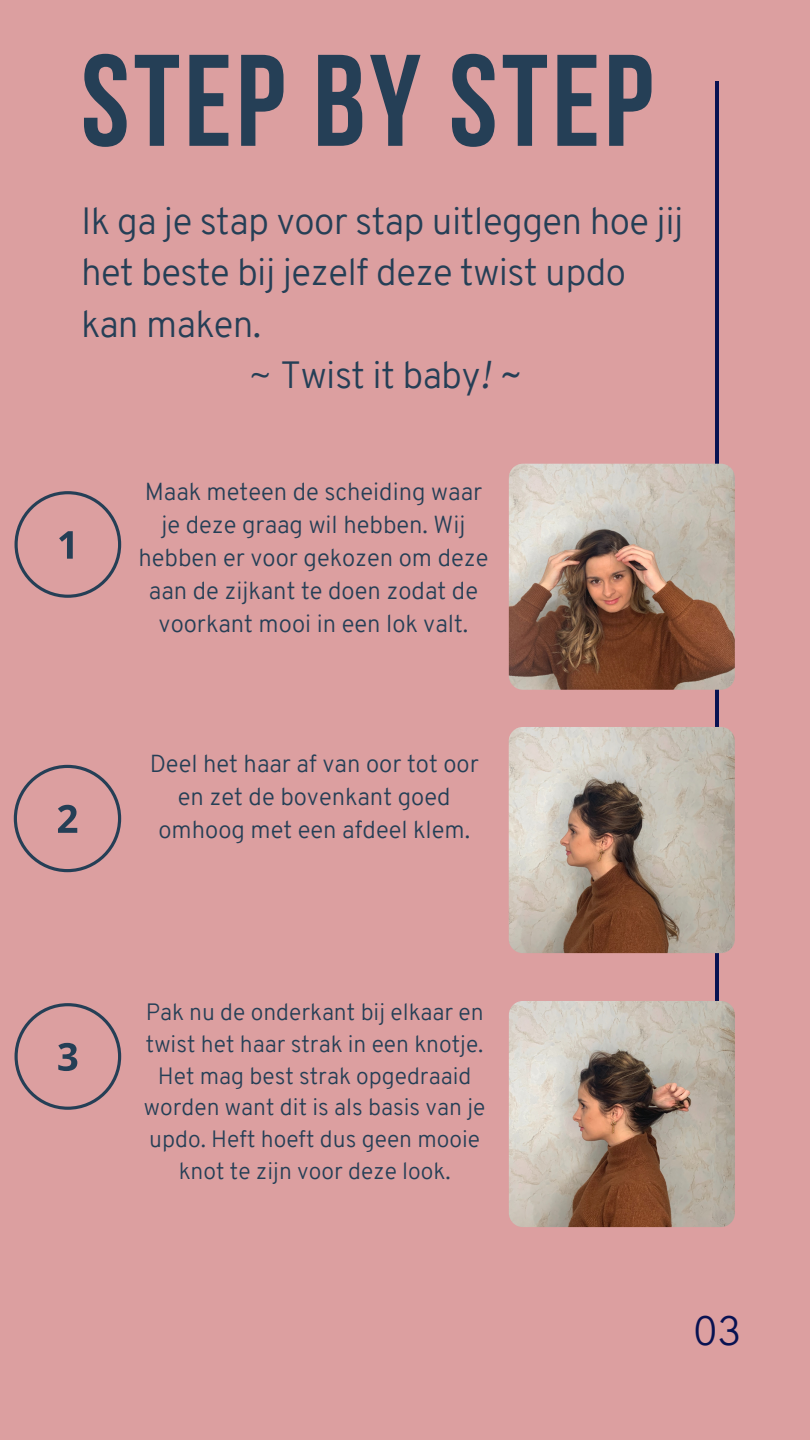
<style>
.page{position:relative;width:810px;height:1440px;background:#dc9fa0}
.page>*{position:absolute;margin:0;border:0;box-sizing:border-box;transform-origin:0 0}
.t1{font:130px "Bebas Neue Cyrillic";letter-spacing:.03em;color:#253f56}
.t2{font:300 40px "Overpass";color:#081252}
.t3{font:300 37px "Overpass";letter-spacing:-.015em;color:#253f56}
.t4{font:300 24px/33px "Overpass";color:#253f56;text-align:center}
.t5{font:300 23.1px/31.7px "Overpass";color:#253f56;text-align:center}
.s1{font-weight:400;font-style:italic}
</style>
<div class="page">
<hr style="left:715px;top:81px;width:4px;height:1146px;background:#081252">
<svg style="left:15px;top:491px;width:106px;height:107px"></svg>
<svg style="left:14px;top:765px;width:107px;height:107px"></svg>
<svg style="left:15px;top:1003px;width:106px;height:107px"></svg>
<img style="left:509px;top:464px;width:226px;height:226px;border-radius:14px">
<img style="left:509px;top:727px;width:226px;height:226px;border-radius:14px">
<img style="left:509px;top:1001px;width:226px;height:226px;border-radius:14px">
<h1 class="t1" style="left:81px;top:48px;width:573px">STEP BY STEP</h1>
<h3 class="t3" style="left:81px;top:206px;width:604px">Ik ga je stap voor stap uitleggen hoe jij</h3>
<h3 class="t3" style="left:81px;top:258px;width:547px">het beste bij jezelf deze twist updo</h3>
<h3 class="t3" style="left:81px;top:309px;width:182px">kan maken.</h3>
<h3 class="t3" style="left:248px;top:360px;width:274px">~ Twist it baby<span class="s1">! ~</span></h3>
<p class="t4" style="left:138px;top:477px;width:352px">Maak meteen de scheiding waar je deze graag wil hebben. Wij hebben er voor gekozen om deze aan de zijkant te doen zodat de voorkant mooi in een lok valt.</p>
<p class="t4" style="left:150px;top:750px;width:331px">Deel het haar af van oor tot oor en zet de bovenkant goed omhoog met een afdeel klem.</p>
<p class="t5" style="left:144px;top:999px;width:343px">Pak nu de onderkant bij elkaar en twist het haar strak in een knotje.<br>Het mag best strak opgedraaid worden want dit is als basis van je updo. Heft hoeft dus geen mooie knot te zijn voor deze look.</p>
<h2 class="t2" style="left:693px;top:1315px;width:50px">03</h2>
</div>
